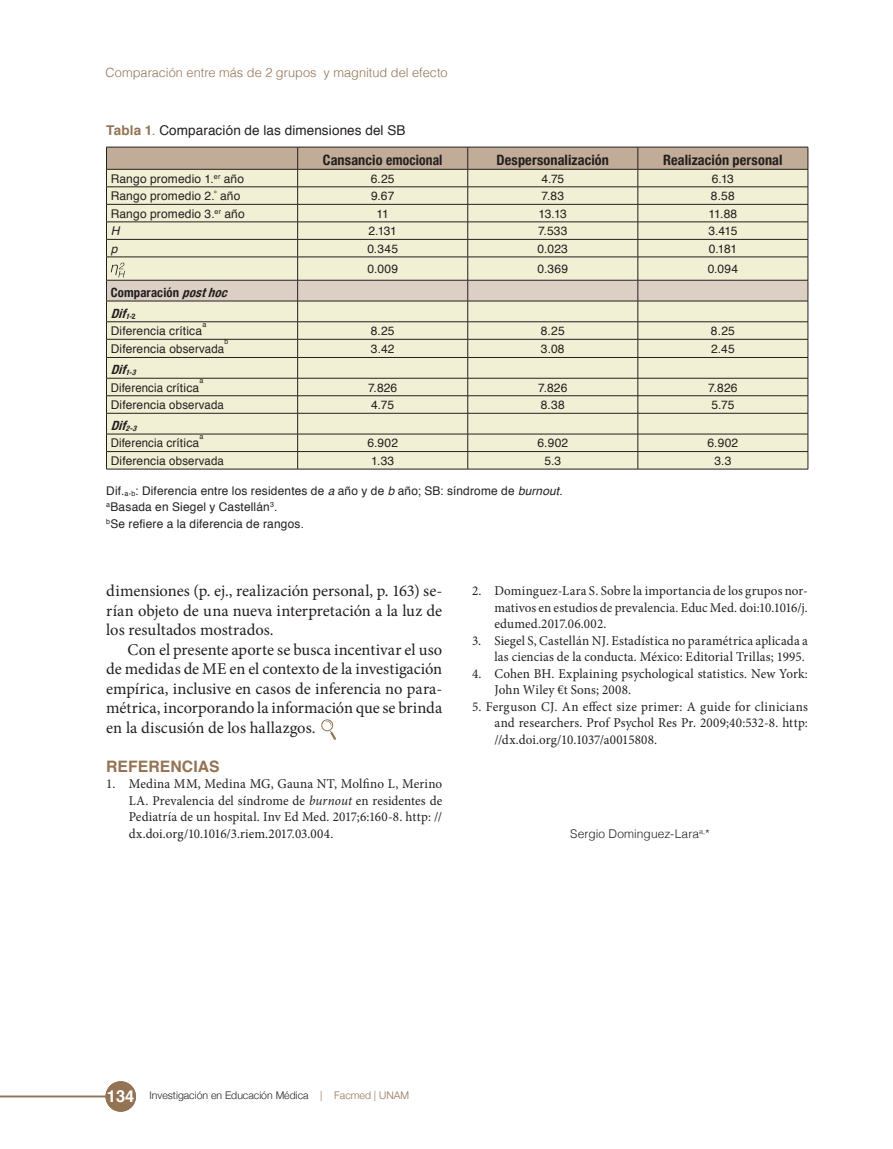
<style>
.page{position:relative;width:893px;height:1149px;background:#fff}
.page>*{position:absolute;margin:0;border:0;box-sizing:border-box;transform-origin:0 0}
.C_de_texto{font:16.5px/19.5px "Minion Pro";color:#231f20;text-align:justify}
.St__1{font:700 15.75px "Helvetica";letter-spacing:.005em;color:#947353}
.tabla_1a_linea{font:700 condensed 14.25px "Helvetica Neue";letter-spacing:.01em;color:#231f20}
.bibliografía{font:13.5px/16.5px "Minion Pro";letter-spacing:.01em;color:#231f20;text-align:justify}
.tabla_título{font:13.5px "Helvetica";letter-spacing:.01em;color:#231f20}
.COrnisa_izquierda{font:300 12.75px "Helvetica";color:#947353}
.tabla_st{font:700 condensed 12.75px "Helvetica Neue";letter-spacing:.01em;color:#231f20}
.tabla_st-2{font:italic 700 condensed 12.75px "Helvetica Neue";color:#231f20}
.tabla_gral{font:12px "Helvetica";letter-spacing:.01em;color:#231f20}
.pie_de_tabla_Tit_fig{font:12px/16.5px "Helvetica";letter-spacing:.015em;color:#231f20}
.tabla_gral-2{font:12px "Helvetica";letter-spacing:.01em;color:#231f20;scale:.95 1}
.Autor_carta{font:300 12px "Helvetica";letter-spacing:.005em;color:#231f20}
.tabla_gral-3{font:italic 12px "Helvetica";color:#231f20}
.t1{font:300 10.5px "Helvetica Neue";color:#231f20}
.tabla_gral-4{font:7.2px "Helvetica";color:#231f20}
.tabla_gral-5{font:7.2px "Helvetica";color:#231f20;scale:.95 1}
.s1{font-weight:700;color:#947353}
.s2{color:#947353}
.s3{font-style:italic}
.s4{font-family:"Helvetica";font-weight:700;font-size:16.5px;color:#fff}
</style>
<div class="page">
<div style="left:106px;top:1081px;width:29px;height:29px;background:#947353;border-radius:50%"></div>
<div style="left:106px;top:1080px;width:30px;height:31px;border:2px solid #947353;border-radius:50%"></div>
<hr style="left:0;top:1095px;width:107px;height:1px;background:#947353">
<svg style="left:321px;top:719px;width:15px;height:20px"></svg>
<svg style="left:106px;top:147px;width:703px;height:322px;background:#e1ddc4"></svg>
<p class="COrnisa_izquierda" style="left:105px;top:61px;width:344px">Comparación entre más de 2 grupos y magnitud del efecto</p>
<p class="tabla_título" style="left:106px;top:119px;width:301px"><span class="s1">Tabla 1</span><span class="s2">.</span> Comparación de las dimensiones del SB</p>
<p class="tabla_1a_linea" style="left:323px;top:148px;width:121px">Cansancio emocional</p>
<p class="tabla_1a_linea" style="left:497px;top:148px;width:114px">Despersonalización</p>
<p class="tabla_1a_linea" style="left:663px;top:148px;width:121px">Realización personal</p>
<p class="tabla_gral" style="left:111px;top:169px;width:135px">Rango promedio 1.<sup>er</sup> año</p>
<p class="tabla_gral" style="left:371px;top:169px;width:25px">6.25</p>
<p class="tabla_gral" style="left:541px;top:169px;width:24px">4.75</p>
<p class="tabla_gral" style="left:712px;top:169px;width:24px">6.13</p>
<p class="tabla_gral" style="left:111px;top:186px;width:131px">Rango promedio 2.<sup>º</sup> año</p>
<p class="tabla_gral" style="left:371px;top:186px;width:25px">9.67</p>
<p class="tabla_gral" style="left:541px;top:186px;width:24px">7.83</p>
<p class="tabla_gral" style="left:711px;top:186px;width:25px">8.58</p>
<p class="tabla_gral" style="left:111px;top:204px;width:136px">Rango promedio 3.<sup>er</sup> año</p>
<p class="tabla_gral" style="left:377px;top:204px;width:14px">11</p>
<p class="tabla_gral" style="left:539px;top:204px;width:30px">13.13</p>
<p class="tabla_gral" style="left:708px;top:204px;width:30px">11.88</p>
<p class="tabla_gral-3" style="left:111px;top:221px;width:10px">H</p>
<p class="tabla_gral" style="left:368px;top:221px;width:30px">2.131</p>
<p class="tabla_gral" style="left:538px;top:221px;width:31px">7.533</p>
<p class="tabla_gral" style="left:708px;top:221px;width:30px">3.415</p>
<p class="tabla_gral-3" style="left:111px;top:239px;width:8px">p</p>
<p class="tabla_gral" style="left:367px;top:239px;width:32px">0.345</p>
<p class="tabla_gral" style="left:538px;top:239px;width:32px">0.023</p>
<p class="tabla_gral" style="left:709px;top:239px;width:30px">0.181</p>
<p class="tabla_gral" style="left:367px;top:259px;width:32px">0.009</p>
<p class="tabla_gral" style="left:537px;top:259px;width:32px">0.369</p>
<p class="tabla_gral" style="left:708px;top:259px;width:32px">0.094</p>
<p class="tabla_st" style="left:111px;top:281px;width:123px">Comparación <span class="s3">posthoc</span></p>
<p class="tabla_st-2" style="left:111px;top:302px;width:26px">Dif<sub>1-</sub><sub>2</sub></p>
<p class="tabla_gral" style="left:111px;top:321px;width:93px">Diferencia crítica</p>
<p class="tabla_gral-4" style="left:203px;top:318px;width:6px">a</p>
<p class="tabla_gral" style="left:371px;top:321px;width:25px">8.25</p>
<p class="tabla_gral" style="left:541px;top:321px;width:25px">8.25</p>
<p class="tabla_gral" style="left:711px;top:321px;width:25px">8.25</p>
<p class="tabla_gral-5" style="left:225px;top:336px;width:6px">b</p>
<p class="tabla_gral" style="left:111px;top:339px;width:115px">Diferencia observada</p>
<p class="tabla_gral" style="left:371px;top:339px;width:25px">3.42</p>
<p class="tabla_gral" style="left:541px;top:339px;width:25px">3.08</p>
<p class="tabla_gral" style="left:711px;top:339px;width:25px">2.45</p>
<p class="tabla_st-2" style="left:111px;top:359px;width:30px">Dif<sub>1-3</sub></p>
<p class="tabla_gral-2" style="left:111px;top:378px;width:95px">Diferencia crítica</p>
<p class="tabla_gral-4" style="left:200px;top:375px;width:6px">a</p>
<p class="tabla_gral" style="left:368px;top:378px;width:31px">7.826</p>
<p class="tabla_gral" style="left:538px;top:378px;width:31px">7.826</p>
<p class="tabla_gral" style="left:708px;top:378px;width:31px">7.826</p>
<p class="tabla_gral" style="left:111px;top:395px;width:115px">Diferencia observada</p>
<p class="tabla_gral" style="left:371px;top:395px;width:24px">4.75</p>
<p class="tabla_gral" style="left:541px;top:395px;width:25px">8.38</p>
<p class="tabla_gral" style="left:711px;top:395px;width:24px">5.75</p>
<p class="tabla_st-2" style="left:111px;top:414px;width:30px">Dif<sub>2-3</sub></p>
<p class="tabla_gral-2" style="left:111px;top:433px;width:95px">Diferencia crítica</p>
<p class="tabla_gral-4" style="left:200px;top:430px;width:6px">a</p>
<p class="tabla_gral" style="left:367px;top:433px;width:32px">6.902</p>
<p class="tabla_gral" style="left:537px;top:433px;width:32px">6.902</p>
<p class="tabla_gral" style="left:707px;top:433px;width:32px">6.902</p>
<p class="tabla_gral" style="left:111px;top:451px;width:115px">Diferencia observada</p>
<p class="tabla_gral" style="left:371px;top:451px;width:25px">1.33</p>
<p class="tabla_gral" style="left:544px;top:451px;width:18px">5.3</p>
<p class="tabla_gral" style="left:714px;top:451px;width:18px">3.3</p>
<p class="pie_de_tabla_Tit_fig" style="left:106px;top:482px;width:458px">Dif.<sub>a-b</sub>: Diferencia entre los residentes de <span class="s3">a</span> año y de <span class="s3">b</span> año; SB: síndrome de <span class="s3">burnout</span>. <sup>a</sup>Basada en Siegel y Castellán<sup>3</sup>.<br><sup>b</sup>Se refiere a la diferencia de rangos.</p>
<p class="C_de_texto" style="left:106px;top:581px;width:337px">dimensiones (p. ej., realización personal, p. 163) se&shy;rían objeto de una nueva interpretación a la luz de los resultados mostrados.</p>
<p class="C_de_texto" style="left:106px;top:639px;width:337px;text-indent:21px">Con el presente aporte se busca incentivar el uso de medidas de ME en el contexto de la investigación empírica, inclusive en casos de inferencia no para&shy;métrica, incorporando la información que se brinda en la discusión de los hallazgos.</p>
<p class="St__1" style="left:106px;top:753px;width:115px">REFERENCIAS</p>
<p class="bibliografía" style="left:129px;top:775px;width:315px;text-indent:-22px">1. Medina MM, Medina MG, Gauna NT, Molfino L, Merino LA. Prevalencia del síndrome de <span class="s3">burnout</span> en residentes de Pediatría de un hospital. Inv Ed Med. 2017;6:160-8. http: // dx.doi.org/10.1016/3.riem.2017.03.004.</p>
<p class="bibliografía" style="left:494px;top:582px;width:315px;text-indent:-22px">2. Dominguez-Lara S. Sobre la importancia de los grupos nor&shy;mativos en estudios de prevalencia. Educ Med. doi:10.1016/j. edumed.2017.06.002.</p>
<p class="bibliografía" style="left:472px;top:632px;width:337px;text-align:right">3. Siegel S, Castellán NJ. Estadística no paramétrica aplicada a las ciencias de la conducta. México: Editorial Trillas; 1995.</p>
<p class="bibliografía" style="left:494px;top:665px;width:315px;text-indent:-22px">4. Cohen BH. Explaining psychological statistics. New York:<br>John Wiley €t Sons; 2008.</p>
<p class="bibliografía" style="left:494px;top:698px;width:315px;text-indent:-22px">5. Ferguson CJ. An effect size primer: A guide for clinicians and researchers. Prof Psychol Res Pr. 2009;40:532-8. http: //dx.doi.org/10.1037/a0015808.</p>
<p class="Autor_carta" style="left:570px;top:823px;width:141px">Sergio Dominguez-Lara<sup>a,</sup>*</p>
<p class="t1" style="left:107px;top:1086px;width:304px"><span class="s4">134</span> Investigación en Educación Médica <span class="s2">| Facmed | UNAM</span></p>
</div>
